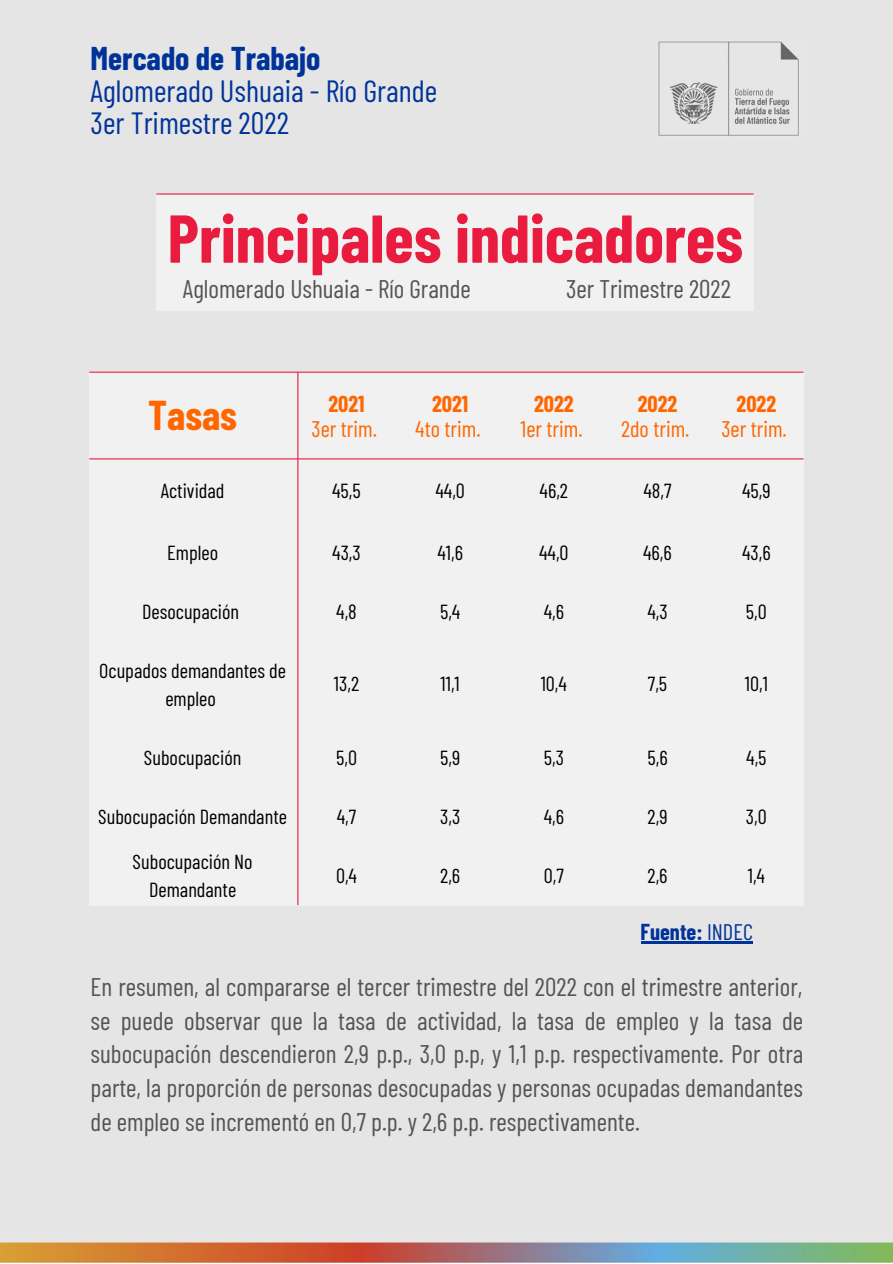
<style>
.page{position:relative;width:893px;height:1264px;background:#fff}
.page>*{position:absolute;margin:0;border:0;box-sizing:border-box;transform-origin:0 0}
.t1{font:700 67.5px "Barlow Condensed";color:#e91b3e}
.t2{font:700 40.65px "Barlow Condensed";color:#f60}
.t3{font:700 32.1px "Barlow Condensed";color:#039}
.t4{font:30.75px/32.5px "Barlow Condensed";color:#039}
.t5{font:25.5px/33.8px "Barlow Condensed";color:#545454;text-align:justify}
.t6{font:22.5px "Barlow Condensed";color:#f60}
.t7{font:700 22.5px "Barlow Condensed";color:#f60}
.t8{font:700 22.5px "Barlow Condensed";color:#039}
.t9{font:20.25px/28px "Barlow Condensed";color:#000;text-align:center}
.s1{font-weight:400}
</style>
<div class="page">
<div style="left:0;top:0;width:892px;height:1262px;background:#e5e5e5"></div>
<img style="left:0;top:1242px;width:892px;height:20px">
<img style="left:658px;top:41px;width:141px;height:95px">
<div style="left:156px;top:194px;width:597px;height:117px;background:#f1f1f1"></div>
<hr style="left:156px;top:193px;width:597px;height:1px;background:#e91b3e">
<hr style="left:640px;top:941px;width:62px;height:2px;background:#039">
<hr style="left:702px;top:941px;width:51px;height:2px;background:#039">
<div style="left:89px;top:371px;width:714px;height:534px;background:#f1f1f1"></div>
<hr style="left:89px;top:371px;width:714px;height:2px;background:#e91b3e">
<hr style="left:89px;top:458px;width:714px;height:1px;background:#e91b3e">
<hr style="left:297px;top:372px;width:1px;height:533px;background:#e91b3e">
<p class="t3" style="left:91px;top:38px;width:231px">Mercado de Trabajo</p>
<p class="t4" style="left:91px;top:73px;width:348px">Aglomerado Ushuaia - Río Grande<br>3er Trimestre 2022</p>
<h1 class="t1" style="left:168px;top:195px;width:577px">Principales indicadores</h1>
<p class="t5" style="left:183px;top:270px;width:289px">Aglomerado Ushuaia - Río Grande</p>
<p class="t5" style="left:566px;top:270px;width:166px">3er Trimestre 2022</p>
<h2 class="t2" style="left:148px;top:389px;width:90px">Tasas</h2>
<p class="t7" style="left:328px;top:389px;width:38px">2021</p>
<p class="t6" style="left:311px;top:414px;width:67px">3er trim.</p>
<p class="t7" style="left:432px;top:389px;width:38px">2021</p>
<p class="t6" style="left:415px;top:414px;width:67px">4to trim.</p>
<p class="t7" style="left:534px;top:389px;width:41px">2022</p>
<p class="t6" style="left:520px;top:414px;width:64px">1er trim.</p>
<p class="t7" style="left:637px;top:389px;width:41px">2022</p>
<p class="t6" style="left:621px;top:414px;width:70px">2do trim.</p>
<p class="t7" style="left:736px;top:389px;width:41px">2022</p>
<p class="t6" style="left:721px;top:414px;width:67px">3er trim.</p>
<p class="t9" style="left:161px;top:476px;width:65px">Actividad</p>
<p class="t9" style="left:332px;top:476px;width:30px">45,5</p>
<p class="t9" style="left:435px;top:476px;width:31px">44,0</p>
<p class="t9" style="left:539px;top:476px;width:30px">46,2</p>
<p class="t9" style="left:643px;top:476px;width:30px">48,7</p>
<p class="t9" style="left:742px;top:476px;width:30px">45,9</p>
<p class="t9" style="left:167px;top:537px;width:52px">Empleo</p>
<p class="t9" style="left:332px;top:537px;width:30px">43,3</p>
<p class="t9" style="left:437px;top:537px;width:27px">41,6</p>
<p class="t9" style="left:539px;top:537px;width:31px">44,0</p>
<p class="t9" style="left:643px;top:537px;width:30px">46,6</p>
<p class="t9" style="left:742px;top:537px;width:30px">43,6</p>
<p class="t9" style="left:142px;top:596px;width:99px">Desocupación</p>
<p class="t9" style="left:336px;top:596px;width:22px">4,8</p>
<p class="t9" style="left:440px;top:596px;width:22px">5,4</p>
<p class="t9" style="left:543px;top:596px;width:22px">4,6</p>
<p class="t9" style="left:647px;top:596px;width:22px">4,3</p>
<p class="t9" style="left:745px;top:596px;width:22px">5,0</p>
<p class="t9" style="left:99px;top:655px;width:188px">Ocupados demandantes de empleo</p>
<p class="t9" style="left:334px;top:669px;width:27px">13,2</p>
<p class="t9" style="left:440px;top:669px;width:21px">11,1</p>
<p class="t9" style="left:540px;top:669px;width:28px">10,4</p>
<p class="t9" style="left:647px;top:669px;width:21px">7,5</p>
<p class="t9" style="left:744px;top:669px;width:25px">10,1</p>
<p class="t9" style="left:144px;top:742px;width:99px">Subocupación</p>
<p class="t9" style="left:336px;top:742px;width:22px">5,0</p>
<p class="t9" style="left:440px;top:742px;width:22px">5,9</p>
<p class="t9" style="left:543px;top:742px;width:22px">5,3</p>
<p class="t9" style="left:647px;top:742px;width:22px">5,6</p>
<p class="t9" style="left:746px;top:742px;width:22px">4,5</p>
<p class="t9" style="left:98px;top:801px;width:190px">Subocupación Demandante</p>
<p class="t9" style="left:337px;top:801px;width:21px">4,7</p>
<p class="t9" style="left:440px;top:801px;width:22px">3,3</p>
<p class="t9" style="left:543px;top:801px;width:22px">4,6</p>
<p class="t9" style="left:647px;top:801px;width:21px">2,9</p>
<p class="t9" style="left:745px;top:801px;width:22px">3,0</p>
<p class="t9" style="left:133px;top:847px;width:121px">Subocupación No<br>Demandante</p>
<p class="t9" style="left:336px;top:860px;width:23px">0,4</p>
<p class="t9" style="left:440px;top:860px;width:22px">2,6</p>
<p class="t9" style="left:544px;top:860px;width:22px">0,7</p>
<p class="t9" style="left:647px;top:860px;width:22px">2,6</p>
<p class="t9" style="left:747px;top:860px;width:19px">1,4</p>
<p class="t8" style="left:640px;top:917px;width:114px">Fuente: <span class="s1">INDEC</span></p>
<p class="t5" style="left:91px;top:968px;width:714px">En resumen, al compararse el tercer trimestre del 2022 con el trimestre anterior, se puede observar que la tasa de actividad, la tasa de empleo y la tasa de subocupación descendieron 2,9 p.p., 3,0 p.p, y 1,1 p.p. respectivamente. Por otra parte, la proporción de personas desocupadas y personas ocupadas demandantes de empleo se incrementó en 0,7 p.p. y 2,6 p.p. respectivamente.</p>
</div>
